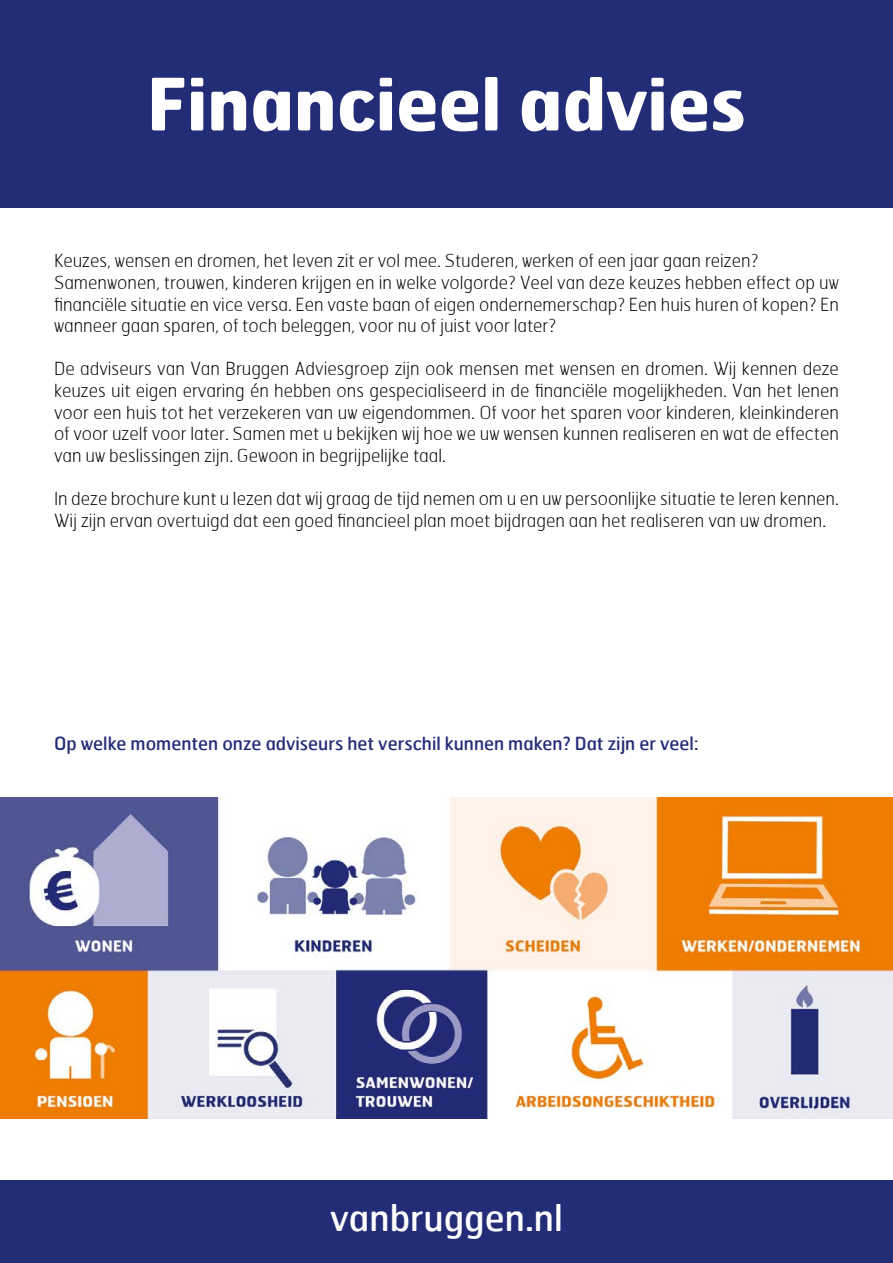
<style>
.page{position:relative;width:893px;height:1263px;background:#fff}
.page>*{position:absolute;margin:0;border:0;box-sizing:border-box;transform-origin:0 0}
.t1{font:700 72px "Hermes";color:#fff}
.t2{font:36px "Hermes";color:#fff}
.t3{font:100 18px/21.6px "Hermes";color:#000}
.t4{font:18px "Hermes";color:#232c77}
</style>
<div class="page">
<div style="left:0;top:0;width:893px;height:208px;background:#232c77"></div>
<div style="left:0;top:1180px;width:893px;height:83px;background:#232c77"></div>
<img style="left:0;top:797px;width:893px;height:321px">
<h1 class="t1" style="left:147px;top:57px;width:601px">Financieel advies</h1>
<p class="t3" style="left:54px;top:250px;width:786px">Keuzes, wensen en dromen, het leven zit er vol mee. Studeren, werken of een jaar gaan reizen?<br>Samenwonen, trouwen, kinderen krijgen en in welke volgorde? Veel van deze keuzes hebben effect op uw financiële situatie en vice versa. Een vaste baan of eigen ondernemerschap? Een huis huren of kopen? En wanneer gaan sparen, of toch beleggen, voor nu of juist voor later?</p>
<p class="t3" style="left:54px;top:358px;width:786px;text-align:justify">De adviseurs van Van Bruggen Adviesgroep zijn ook mensen met wensen en dromen. Wij kennen deze keuzes uit eigen ervaring én hebben ons gespecialiseerd in de financiële mogelijkheden. Van het lenen voor een huis tot het verzekeren van uw eigendommen. Of voor het sparen voor kinderen, kleinkinderen of voor uzelf voor later. Samen met u bekijken wij hoe we uw wensen kunnen realiseren en wat de effecten van uw beslissingen zijn. Gewoon in begrijpelijke taal.</p>
<p class="t3" style="left:54px;top:487px;width:786px">In deze brochure kunt u lezen dat wij graag de tijd nemen om u en uw persoonlijke situatie te leren kennen.<br>Wij zijn ervan overtuigd dat een goed financieel plan moet bijdragen aan het realiseren van uw dromen.</p>
<p class="t4" style="left:54px;top:731px;width:646px">Op welke momenten onze adviseurs het verschil kunnen maken? Dat zijn er veel:</p>
<h2 class="t2" style="left:330px;top:1195px;width:234px">vanbruggen.nl</h2>
</div>
